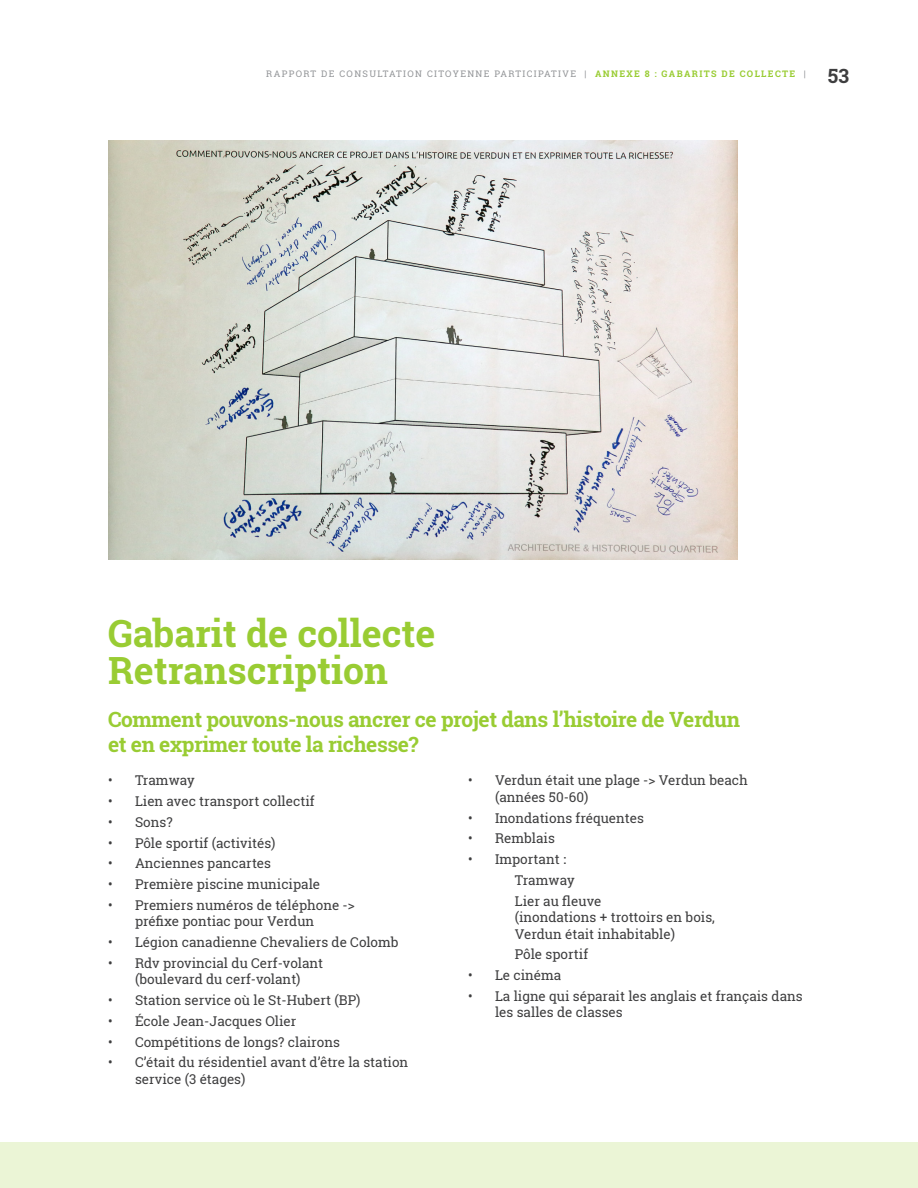
<style>
.page{position:relative;width:918px;height:1188px;background:#fff}
.page>*{position:absolute;margin:0;border:0;box-sizing:border-box;transform-origin:0 0}
.Titre_2{font:700 37.5px/37.5px "Roboto Slab";color:#9c3}
.Titre_3{font:700 21px/25.2px "Roboto Slab";letter-spacing:-.02em;color:#9c3}
.Texte_courant{font:13.5px/16.5px "Roboto Slab";color:#3e3e3f}
.t1{font:9px "Roboto Slab";letter-spacing:.15em;color:#939598}
.t2{font:700 9px "Roboto Slab";letter-spacing:.2em;color:#9c3}
.s1{font-weight:700;color:#9c3}
.s2{font-weight:400;color:#939598}
.s3{font-size:19.65px;color:#3e3e3f}
.s4{font-family:"Helvetica Neue LT Std"}
</style>
<div class="page">
<div style="left:0;top:1143px;width:918px;height:45px;background:#ebf5d6"></div>
<img style="left:108px;top:140px;width:630px;height:419px">
<p class="t1" style="left:266px;top:68px;width:411px">RAPPORT DE CONSULTATION CITOYENNE PARTICIPATIVE | <span class="s1">Annexe 8 : Gabarits</span></p>
<p class="t2" style="left:722px;top:68px;width:129px">de collecte <span class="s2">|</span> <span class="s3">53</span></p>
<p class="Titre_2" style="left:108px;top:614px;width:329px">Gabarit de collecte<br>Retranscription</p>
<p class="Titre_3" style="left:108px;top:706px;width:634px">Comment pouvons-nous ancrer ce projet dans l’histoire de Verdun et en exprimer toute la richesse?</p>
<p class="Texte_courant" style="left:108px;top:772px;width:88px">• Tramway</p>
<p class="Texte_courant" style="left:108px;top:793px;width:208px">• Lien avec transport collectif</p>
<p class="Texte_courant" style="left:108px;top:814px;width:66px">• Sons?</p>
<p class="Texte_courant" style="left:108px;top:834px;width:169px">• Pôle sportif (activités)</p>
<p class="Texte_courant" style="left:108px;top:855px;width:165px">• Anciennes pancartes</p>
<p class="Texte_courant" style="left:108px;top:876px;width:214px">• Première piscine municipale</p>
<p class="Texte_courant" style="left:135px;top:897px;width:221px;text-indent:-27px">• Premiers numéros de téléphone -&gt; préfixe pontiac pour Verdun</p>
<p class="Texte_courant" style="left:108px;top:934px;width:292px">• Légion canadienne Chevaliers de Colomb</p>
<p class="Texte_courant" style="left:108px;top:955px;width:217px;text-align:center">• Rdv provincial du Cerf-volant (boulevard du cerf-volant)</p>
<p class="Texte_courant" style="left:108px;top:992px;width:254px">• Station service où le St-Hubert (BP)</p>
<p class="Texte_courant" style="left:108px;top:1013px;width:190px">• École Jean-Jacques Olier</p>
<p class="Texte_courant" style="left:108px;top:1033px;width:233px">• Compétitions de longs? clairons</p>
<p class="Texte_courant" style="left:135px;top:1054px;width:275px;text-indent:-27px">• C’était du résidentiel avant d’être la station service (3 étages)</p>
<p class="Texte_courant" style="left:495px;top:772px;width:254px;text-indent:-27px">• Verdun était une plage -&gt; Verdun beach (années 50-60)</p>
<p class="Texte_courant" style="left:468px;top:809px;width:177px">• Inondations fréquentes</p>
<p class="Texte_courant" style="left:468px;top:830px;width:88px">• Remblais</p>
<p class="Texte_courant" style="left:468px;top:851px;width:100px">• Important <span class="s4">:</span></p>
<p class="Texte_courant" style="left:515px;top:872px;width:61px">Tramway</p>
<p class="Texte_courant" style="left:515px;top:892px;width:202px">Lier au fleuve<br>(inondations + trottoirs en bois,<br>Verdun était inhabitable)</p>
<p class="Texte_courant" style="left:515px;top:946px;width:75px">Pôle sportif</p>
<p class="Texte_courant" style="left:468px;top:967px;width:95px">• Le cinéma</p>
<p class="Texte_courant" style="left:495px;top:988px;width:309px;text-indent:-27px">• La ligne qui séparait les anglais et français dans les salles de classes</p>
</div>
